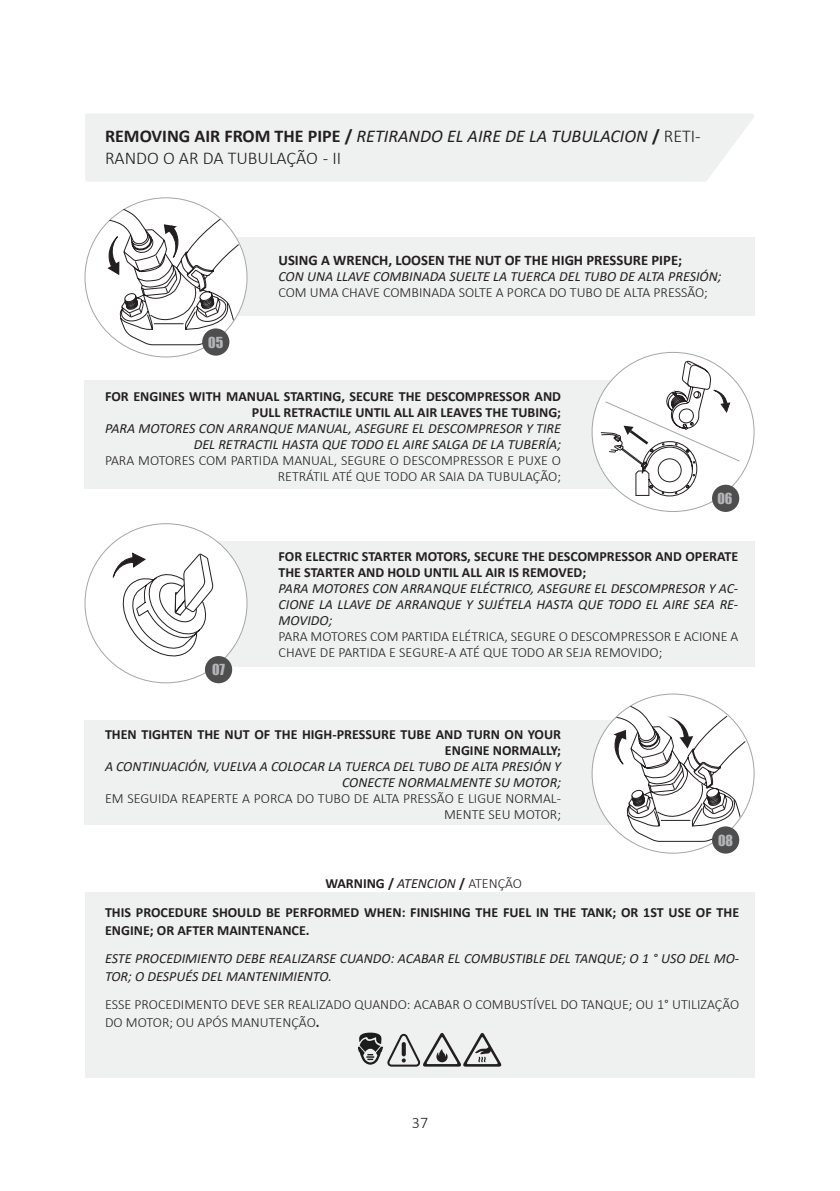
<style>
.page{position:relative;width:840px;height:1191px;background:#fff}
.page>*{position:absolute;margin:0;border:0;box-sizing:border-box;transform-origin:0 0}
.Subtitulo{font:italic 18px/21.6px "Calibri";color:#231f20}
.t1{font:300 16px "Calibri";color:#231f20}
.t2{font:700 14.6px "Calibri";color:#231f20}
.t3{font:italic 14px/16px "Calibri";color:#231f20;text-align:right}
.t4{font:300 14px/16px "Calibri";color:#231f20}
.t5{font:700 14px/16px "Calibri";color:#231f20}
.t6{font:14px "Impact";color:#b4b5b9}
.s1{font-weight:700;font-style:normal}
.s2{font-weight:300;font-style:normal}
.s3{font-weight:400;font-style:italic}
.s4{font-weight:300}
.s5{font-weight:700}
</style>
<div class="page">
<div style="left:85px;top:720px;width:585px;height:105px;background:#eff0f0"></div>
<div style="left:168px;top:541px;width:586px;height:126px;background:#eff0f0"></div>
<div style="left:85px;top:380px;width:585px;height:109px;background:#eff0f0"></div>
<div style="left:85px;top:892px;width:669px;height:185px;background:#eff0f0"></div>
<div style="left:85px;top:524px;width:162px;height:159px;background:#fff;border-radius:50%"></div>
<div style="left:205px;top:656px;width:27px;height:27px;background:#4f4e4e;border-radius:50%"></div>
<div style="left:85px;top:114px;width:669px;height:68px;background:#eff0f0"></div>
<div style="left:592px;top:353px;width:161px;height:159px;background:#fff;border-radius:50%"></div>
<div style="left:711px;top:485px;width:27px;height:27px;background:#4f4e4e;border-radius:50%"></div>
<div style="left:168px;top:237px;width:586px;height:79px;background:#eff0f0"></div>
<div style="left:85px;top:197px;width:162px;height:159px;background:#fff;border-radius:50%"></div>
<svg style="left:85px;top:197px;width:160px;height:148px"></svg>
<div style="left:202px;top:328px;width:27px;height:28px;background:#4f4e4e;border-radius:50%"></div>
<svg style="left:113px;top:553px;width:100px;height:121px"></svg>
<svg style="left:592px;top:694px;width:159px;height:147px"></svg>
<div style="left:711px;top:826px;width:27px;height:27px;background:#4f4e4e;border-radius:50%"></div>
<svg style="left:600px;top:361px;width:140px;height:135px"></svg>
<svg style="left:358px;top:1032px;width:143px;height:34px"></svg>
<p class="Subtitulo" style="left:105px;top:125px;width:597px"><span class="s1">REMOVING AIR FROM THE PIPE /</span> RETIRANDO EL AIRE DE LA TUBULACION <span class="s1">/</span> <span class="s2">RETI-<br>RANDO O AR DA TUBULAÇÃO - II</span></p>
<p class="t6" style="left:208px;top:331px;width:17px">05</p>
<p class="t2" style="left:278px;top:250px;width:405px">USING A WRENCH, LOOSEN THE NUT OF THE HIGH PRESSURE PIPE;</p>
<p class="t3" style="left:278px;top:268px;width:444px">CON UNA LLAVE COMBINADA SUELTE LA TUERCA DEL TUBO DE ALTA PRESIÓN;</p>
<p class="t4" style="left:278px;top:284px;width:431px">COM UMA CHAVE COMBINADA SOLTE A PORCA DO TUBO DE ALTA PRESSÃO;</p>
<p class="t5" style="left:105px;top:388px;width:457px;text-align:right">FOR ENGINES WITH MANUAL STARTING, SECURE THE DESCOMPRESSOR AND<br>PULL RETRACTILE UNTIL ALL AIR LEAVES THE TUBING;</p>
<p class="t3" style="left:105px;top:419px;width:457px">PARA MOTORES CON ARRANQUE MANUAL, ASEGURE EL DESCOMPRESOR Y TIRE<br>DEL RETRACTIL HASTA QUE TODO EL AIRE SALGA DE LA TUBERÍA;</p>
<p class="t4" style="left:105px;top:452px;width:457px;text-align:right">PARA MOTORES COM PARTIDA MANUAL, SEGURE O DESCOMPRESSOR E PUXE O<br>RETRÁTIL ATÉ QUE TODO AR SAIA DA TUBULAÇÃO;</p>
<p class="t6" style="left:717px;top:487px;width:17px">06</p>
<p class="t6" style="left:212px;top:659px;width:14px">07</p>
<p class="t5" style="left:278px;top:548px;width:461px">FOR ELECTRIC STARTER MOTORS, SECURE THE DESCOMPRESSOR AND OPERATE<br>THE STARTER AND HOLD UNTIL ALL AIR IS REMOVED;</p>
<p class="t3" style="left:278px;top:580px;width:461px;text-align:justify">PARA MOTORES CON ARRANQUE ELÉCTRICO, ASEGURE EL DESCOMPRESOR Y AC-CIONE LA LLAVE DE ARRANQUE Y SUJÉTELA HASTA QUE TODO EL AIRE SEA RE-MOVIDO;</p>
<p class="t4" style="left:278px;top:628px;width:461px">PARA MOTORES COM PARTIDA ELÉTRICA, SEGURE O DESCOMPRESSOR E ACIONE A<br>CHAVE DE PARTIDA E SEGURE-A ATÉ QUE TODO AR SEJA REMOVIDO;</p>
<p class="t5" style="left:105px;top:726px;width:457px;text-align:right">THEN TIGHTEN THE NUT OF THE HIGH-PRESSURE TUBE AND TURN ON YOUR<br>ENGINE NORMALLY;</p>
<p class="t3" style="left:105px;top:757px;width:457px">A CONTINUACIÓN, VUELVA A COLOCAR LA TUERCA DEL TUBO DE ALTA PRESIÓN Y<br>CONECTE NORMALMENTE SU MOTOR;</p>
<p class="t4" style="left:105px;top:790px;width:457px;text-align:right">EM SEGUIDA REAPERTE A PORCA DO TUBO DE ALTA PRESSÃO E LIGUE NORMAL-<br>MENTE SEU MOTOR;</p>
<p class="t6" style="left:717px;top:829px;width:16px">08</p>
<p class="t5" style="left:325px;top:875px;width:198px">WARNING / <span class="s3">ATENCION</span> / <span class="s4">ATENÇÃO</span></p>
<p class="t5" style="left:105px;top:903px;width:635px;line-height:18px">THIS PROCEDURE SHOULD BE PERFORMED WHEN: FINISHING THE FUEL IN THE TANK; OR 1ST USE OF THE<br>ENGINE; OR AFTER MAINTENANCE.</p>
<p class="t3" style="left:105px;top:949px;width:635px;line-height:18px;text-align:left">ESTE PROCEDIMIENTO DEBE REALIZARSE CUANDO: ACABAR EL COMBUSTIBLE DEL TANQUE; O 1 ° USO DEL MO-<br>TOR; O DESPUÉS DEL MANTENIMIENTO.</p>
<p class="t4" style="left:105px;top:995px;width:635px;line-height:18px">ESSE PROCEDIMENTO DEVE SER REALIZADO QUANDO: ACABAR O COMBUSTÍVEL DO TANQUE; OU 1° UTILIZAÇÃO<br>DO MOTOR; OU APÓS MANUTENÇÃO<span class="s5">.</span></p>
<p class="t1" style="left:411px;top:1112px;width:18px">37</p>
</div>
